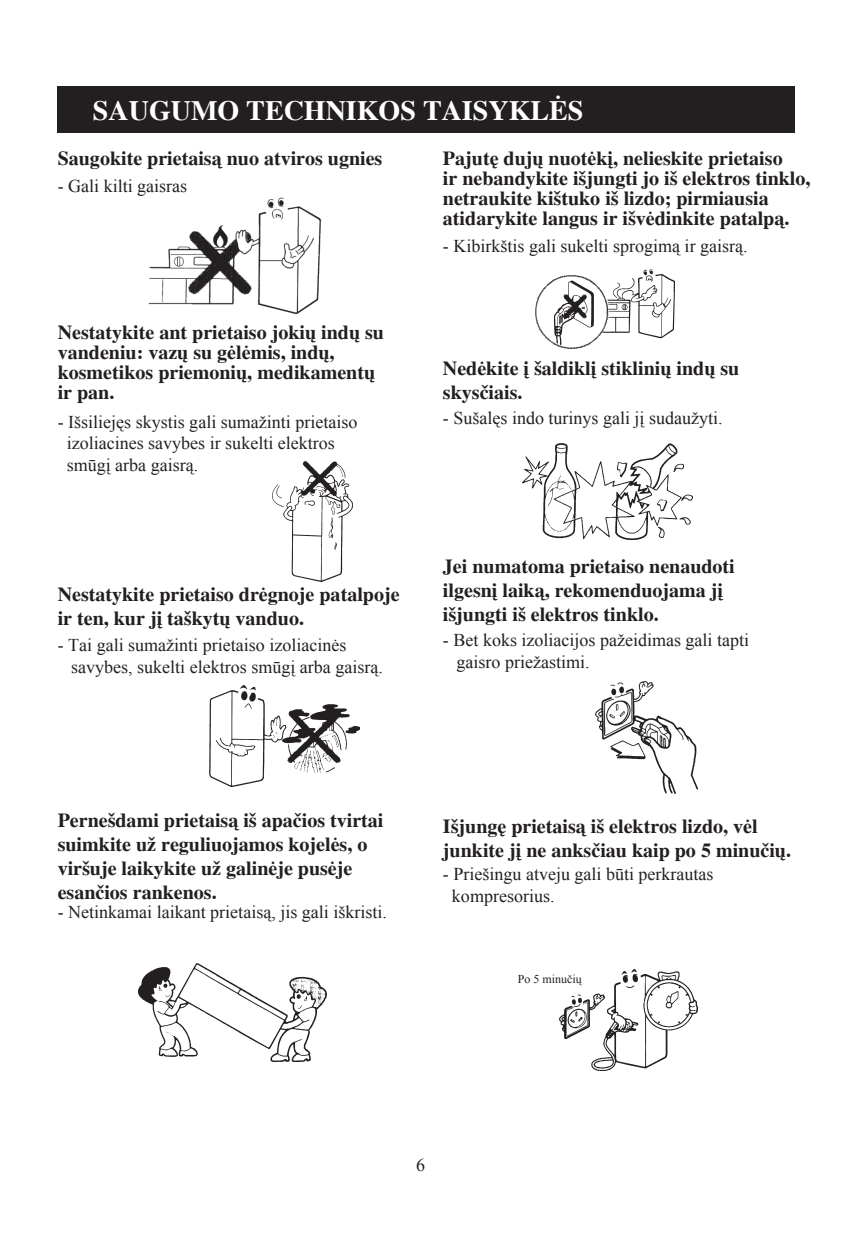
<style>
.page{position:relative;width:851px;height:1248px;background:#fff}
.page>*{position:absolute;margin:0;border:0;box-sizing:border-box;transform-origin:0 0}
.t1{font:700 28px "Times";color:#fff}
.t2{font:700 20px/24px "Times";color:#231f20}
.t3{font:18px/21.6px "Times New Roman";color:#231f20}
.t4{font:12px "Times New Roman";color:#231f20}
</style>
<div class="page">
<img style="left:148px;top:197px;width:174px;height:118px">
<div style="left:58px;top:86px;width:737px;height:46px;background:#231f20"></div>
<img style="left:535px;top:269px;width:139px;height:80px">
<img style="left:559px;top:969px;width:138px;height:101px">
<img style="left:272px;top:461px;width:80px;height:120px">
<img style="left:522px;top:443px;width:170px;height:96px">
<img style="left:210px;top:685px;width:150px;height:101px">
<img style="left:595px;top:681px;width:102px;height:112px">
<img style="left:139px;top:963px;width:187px;height:98px">
<h1 class="t1" style="left:93px;top:94px;width:492px">SAUGUMO TECHNIKOS TAISYKLĖS</h1>
<p class="t2" style="left:58px;top:146px;width:326px">Saugokite prietaisą nuo atviros ugnies</p>
<p class="t3" style="left:58px;top:175px;width:131px">- Gali kilti gaisras</p>
<p class="t2" style="left:443px;top:148px;width:369px;line-height:20px">Pajutę dujų nuotėkį, nelieskite prietaiso<br>ir nebandykite išjungti jo iš elektros tinklo, netraukite kištuko iš lizdo; pirmiausia atidarykite langus ir išvėdinkite patalpą.</p>
<p class="t3" style="left:443px;top:235px;width:306px">- Kibirkštis gali sukelti sprogimą ir gaisrą.</p>
<p class="t2" style="left:58px;top:323px;width:328px;line-height:20px">Nestatykite ant prietaiso jokių indų su vandeniu: vazų su gėlėmis, indų, kosmetikos priemonių, medikamentų ir pan.</p>
<p class="t3" style="left:67px;top:410px;width:292px;text-indent:-9px">- Išsiliejęs skystis gali sumažinti prietaiso izoliacines savybes ir sukelti elektros smūgį arba gaisrą.</p>
<p class="t2" style="left:58px;top:583px;width:343px">Nestatykite prietaiso drėgnoje patalpoje ir ten, kur jį taškytų vanduo.</p>
<p class="t3" style="left:71px;top:633px;width:313px;text-indent:-14px">- Tai gali sumažinti prietaiso izoliacinės savybes, sukelti elektros smūgį arba gaisrą.</p>
<p class="t2" style="left:443px;top:357px;width:298px">Nedėkite į šaldiklį stiklinių indų su skysčiais.</p>
<p class="t3" style="left:443px;top:407px;width:281px">- Sušalęs indo turinys gali jį sudaužyti.</p>
<p class="t2" style="left:443px;top:555px;width:293px">Jei numatoma prietaiso nenaudoti ilgesnį laiką, rekomenduojama jį išjungti iš elektros tinklo.</p>
<p class="t3" style="left:456px;top:629px;width:294px;text-indent:-14px">- Bet koks izoliacijos pažeidimas gali tapti gaisro priežastimi.</p>
<p class="t2" style="left:58px;top:808px;width:327px">Pernešdami prietaisą iš apačios tvirtai suimkite už reguliuojamos kojelės, o viršuje laikykite už galinėje pusėje esančios rankenos.</p>
<p class="t3" style="left:58px;top:900px;width:330px">- Netinkamai laikant prietaisą, jis gali iškristi.</p>
<p class="t2" style="left:443px;top:814px;width:349px">Išjungę prietaisą iš elektros lizdo, vėl junkite jį ne anksčiau kaip po 5 minučių.</p>
<p class="t3" style="left:452px;top:862px;width:263px;text-indent:-9px">- Priešingu atveju gali būti perkrautas kompresorius.</p>
<p class="t4" style="left:517px;top:970px;width:66px">Po 5 minučių</p>
<p class="t3" style="left:416px;top:1153px;width:10px">6</p>
</div>
